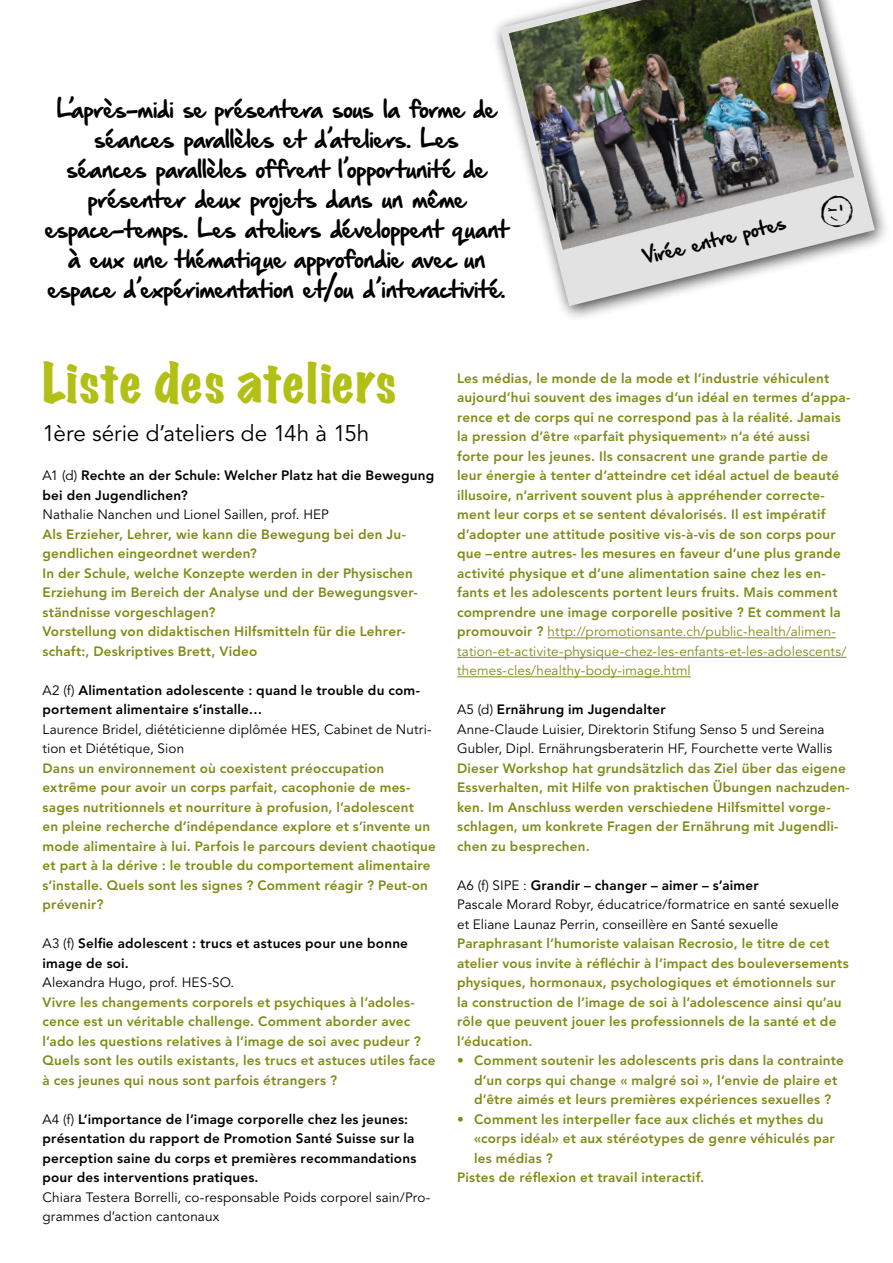
<style>
.page{position:relative;width:893px;height:1263px;background:#fff}
.page>*{position:absolute;margin:0;border:0;box-sizing:border-box;transform-origin:0 0}
.t1{font:expanded 49.5px "Marker Felt";color:#b2c016}
.t2{font:22.5px "Avenir";letter-spacing:-.005em;color:#000}
.t3{font:21px/30px "Hand Of Sean Demo";letter-spacing:-.045em;color:#000;text-align:center}
.t4{font:17.25px "Hand Of Sean Demo";color:#000}
.t5{font:800 13.5px/19.5px "Avenir";letter-spacing:.015em;color:#808b17}
.t6{font:13.5px/19.5px "Avenir";letter-spacing:.01em;color:#000}
.t7{font:800 13.5px/19.5px "Avenir";letter-spacing:.015em;color:#000}
.s1{font-weight:400}
.s2{font-weight:800}
</style>
<div class="page">
<hr style="left:548px;top:637px;width:288px;height:1px;background:#808b17">
<hr style="left:457px;top:657px;width:390px;height:1px;background:#808b17">
<hr style="left:457px;top:676px;width:234px;height:1px;background:#808b17">
<div style="left:490px;top:0;width:401px;height:322px;background:#000;opacity:.75"></div>
<img style="left:500px;top:0;width:375px;height:306px">
<img style="left:509px;top:0;width:345px;height:250px">
<svg style="left:820px;top:193px;width:34px;height:35px"></svg>
<p class="t3" style="left:45px;top:96px;width:466px">L’après-midi se présentera sous la forme de séances parallèles et d’ateliers. Les<br>séances parallèles offrent l’opportunité de présenter deux projets dans un même espace-temps. Les ateliers développent quant à eux une thématique approfondie avec un espace d’expérimentation et/ou d’interactivité.</p>
<p class="t4" style="left:642px;top:249px;width:148px;rotate:-14deg">Virée entre potes</p>
<h1 class="t1" style="left:43px;top:344px;width:355px">Liste des ateliers</h1>
<h2 class="t2" style="left:43px;top:421px;width:328px">1ère série d’ateliers de 14h à 15h</h2>
<p class="t7" style="left:43px;top:466px;width:393px"><span class="s1">A1 (d)</span> Rechte an der Schule: Welcher Platz hat die Bewegung bei den Jugendlichen?</p>
<p class="t6" style="left:43px;top:505px;width:288px">Nathalie Nanchen und Lionel Saillen, prof. HEP</p>
<p class="t5" style="left:43px;top:524px;width:377px">Als Erzieher, Lehrer, wie kann die Bewegung bei den Ju&shy;gendlichen eingeordnet werden?<br>In der Schule, welche Konzepte werden in der Physischen Erziehung im Bereich der Analyse und der Bewegungsver&shy;ständnisse vorgeschlagen?<br>Vorstellung von didaktischen Hilfsmitteln für die Lehrer&shy;schaft:, Deskriptives Brett, Video</p>
<p class="t7" style="left:43px;top:680px;width:379px"><span class="s1">A2 (f)</span> Alimentation adolescente : quand le trouble du com&shy;portement alimentaire s’installe…</p>
<p class="t6" style="left:43px;top:720px;width:391px">Laurence Bridel, diététicienne diplômée HES, Cabinet de Nutri&shy;tion et Diététique, Sion</p>
<p class="t5" style="left:43px;top:758px;width:395px">Dans un environnement où coexistent préoccupation extrême pour avoir un corps parfait, cacophonie de mes&shy;sages nutritionnels et nourriture à profusion, l’adolescent<br>en pleine recherche d’indépendance explore et s’invente un mode alimentaire à lui. Parfois le parcours devient chaotique et part à la dérive : le trouble du comportement alimentaire s’installe. Quels sont les signes ? Comment réagir ? Peut-on prévenir?</p>
<p class="t7" style="left:43px;top:934px;width:367px"><span class="s1">A3 (f)</span> Selfie adolescent : trucs et astuces pour une bonne image de soi.</p>
<p class="t6" style="left:43px;top:973px;width:193px">Alexandra Hugo, prof. HES-SO.</p>
<p class="t5" style="left:43px;top:992px;width:394px">Vivre les changements corporels et psychiques à l’adoles&shy;cence est un véritable challenge. Comment aborder avec l’ado les questions relatives à l’image de soi avec pudeur ?<br>Quels sont les outils existants, les trucs et astuces utiles face à ces jeunes qui nous sont parfois étrangers ?</p>
<p class="t7" style="left:43px;top:1109px;width:375px"><span class="s1">A4 (f)</span> L’importance de l’image corporelle chez les jeunes: présentation du rapport de Promotion Santé Suisse sur la perception saine du corps et premières recommandations pour des interventions pratiques.</p>
<p class="t6" style="left:43px;top:1188px;width:389px">Chiara Testera Borrelli, co-responsable Poids corporel sain/Pro&shy;grammes d’action cantonaux</p>
<p class="t5" style="left:457px;top:368px;width:395px">Les médias, le monde de la mode et l’industrie véhiculent aujourd’hui souvent des images d’un idéal en termes d’appa&shy;rence et de corps qui ne correspond pas à la réalité. Jamais la pression d’être «parfait physiquement» n’a été aussi<br>forte pour les jeunes. Ils consacrent une grande partie de leur énergie à tenter d’atteindre cet idéal actuel de beauté illusoire, n’arrivent souvent plus à appréhender correcte&shy;ment leur corps et se sentent dévalorisés. Il est impératif d’adopter une attitude positive vis-à-vis de son corps pour que –entre autres- les mesures en faveur d’une plus grande activité physique et d’une alimentation saine chez les en&shy;fants et les adolescents portent leurs fruits. Mais comment comprendre une image corporelle positive ? Et comment la promouvoir ? <span class="s1">http://promotionsante.ch/public-health/alimen&shy;tation-et-activite-physique-chez-les-enfants-et-les-adolescents/ themes-cles/healthy-body-image.html</span></p>
<p class="t6" style="left:457px;top:700px;width:377px">A5 (d) <span class="s2">Ernährung im Jugendalter<br></span>Anne-Claude Luisier, Direktorin Stifung Senso 5 und Sereina<br>Gubler, Dipl. Ernährungsberaterin HF, Fourchette verte Wallis</p>
<p class="t5" style="left:457px;top:758px;width:394px">Dieser Workshop hat grundsätzlich das Ziel über das eigene Essverhalten, mit Hilfe von praktischen Übungen nachzuden&shy;ken. Im Anschluss werden verschiedene Hilfsmittel vorge&shy;schlagen, um konkrete Fragen der Ernährung mit Jugendli&shy;chen zu besprechen.</p>
<p class="t6" style="left:457px;top:876px;width:383px">A6 (f) SIPE : <span class="s2">Grandir – changer – aimer – s’aimer<br></span>Pascale Morard Robyr, éducatrice/formatrice en santé sexuelle et Eliane Launaz Perrin, conseillère en Santé sexuelle</p>
<p class="t5" style="left:457px;top:934px;width:393px">Paraphrasant l’humoriste valaisan Recrosio, le titre de cet atelier vous invite à réfléchir à l’impact des bouleversements physiques, hormonaux, psychologiques et émotionnels sur la construction de l’image de soi à l’adolescence ainsi qu’au rôle que peuvent jouer les professionnels de la santé et de l’éducation.</p>
<p class="t5" style="left:474px;top:1051px;width:371px;text-indent:-17px">• Comment soutenir les adolescents pris dans la contrainte d’un corps qui change « malgré soi », l’envie de plaire et d’être aimés et leurs premières expériences sexuelles ?</p>
<p class="t5" style="left:457px;top:1109px;width:368px">• Comment les interpeller face aux clichés et mythes du</p>
<p class="t5" style="left:474px;top:1129px;width:362px">«corps idéal» et aux stéréotypes de genre véhiculés par</p>
<p class="t5" style="left:474px;top:1148px;width:80px">les médias ?</p>
<p class="t5" style="left:457px;top:1168px;width:249px">Pistes de réflexion et travail interactif.</p>
</div>
